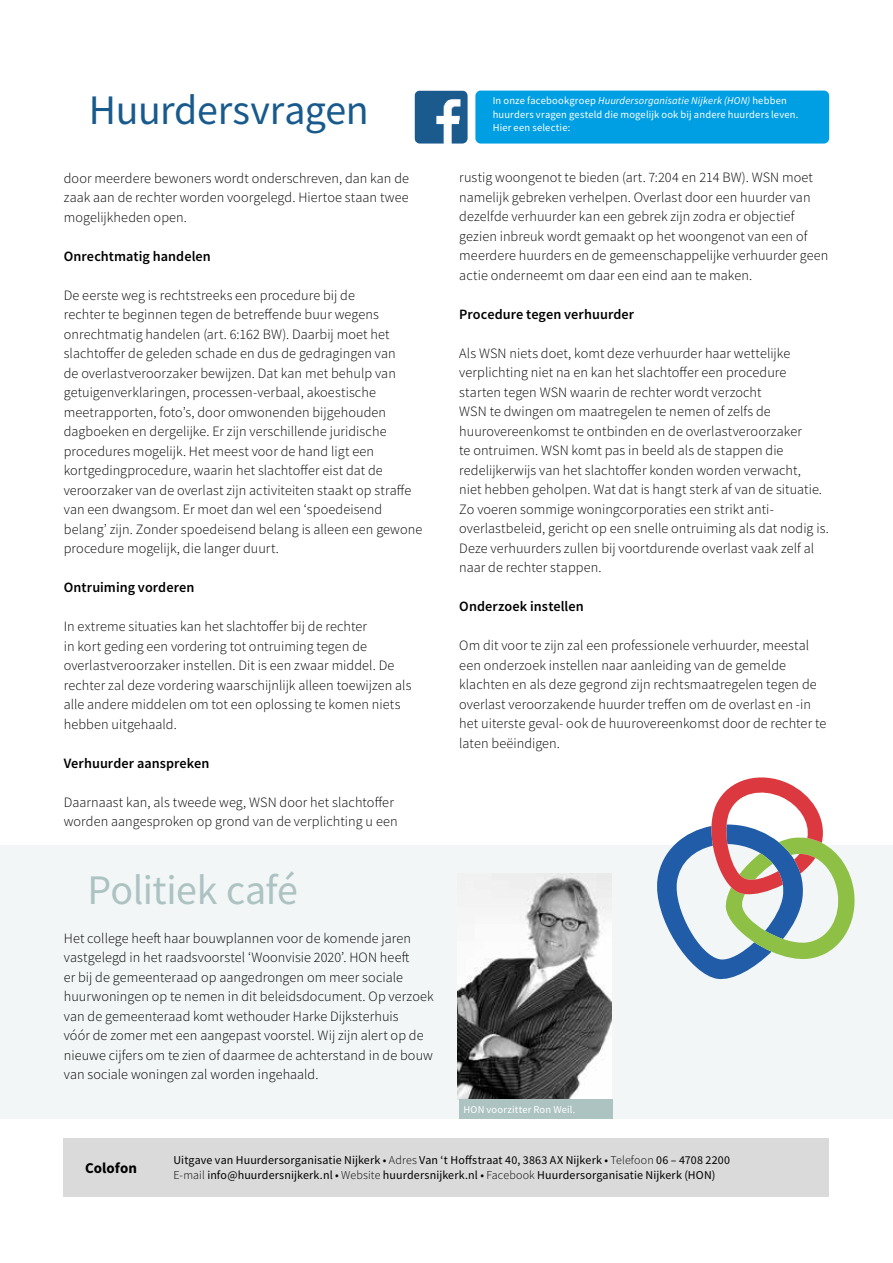
<style>
.page{position:relative;width:893px;height:1263px;background:#fff}
.page>*{position:absolute;margin:0;border:0;box-sizing:border-box;transform-origin:0 0}
.t1{font:42px "Source Sans Variable";letter-spacing:.01em;color:#195a8d}
.t2{font:42px "Source Sans Variable";letter-spacing:.01em;color:#acc3c2}
.t3{font:15px "Source Sans Variable";letter-spacing:.03em;color:#000}
.t4{font:14.25px/19.5px "Source Sans Variable";letter-spacing:.01em;color:#000}
.t5{font:14.25px "Source Sans Variable";letter-spacing:.04em;color:#000}
.t6{font:14.25px "Source Sans Variable";letter-spacing:.035em;color:#000}
.t7{font:12px/15px "Source Sans Variable";letter-spacing:.03em;color:#000}
.t8{font:10.5px/13.5px "Source Sans Variable";letter-spacing:.035em;color:#fff}
.s1{font-style:italic}
</style>
<div class="page">
<div style="left:0;top:846px;width:893px;height:273px;background:#f2f6f6"></div>
<img style="left:458px;top:874px;width:153px;height:225px">
<div style="left:459px;top:1099px;width:154px;height:20px;background:#acc3c2"></div>
<div style="left:64px;top:1138px;width:765px;height:59px;background:#dadada"></div>
<svg style="left:657px;top:777px;width:197px;height:202px"></svg>
<img style="left:415px;top:91px;width:53px;height:53px">
<div style="left:475px;top:91px;width:354px;height:53px;background:#009fe3;border-radius:5px"></div>
<h1 class="t1" style="left:89px;top:85px;width:281px">Huurdersvragen</h1>
<p class="t8" style="left:493px;top:94px;width:307px">In onze facebookgroep <span class="s1">Huurdersorganisatie Nijkerk (HON)</span> hebben huurders vragen gesteld die mogelijk ook bij andere huurders leven.<br>Hier een selectie:</p>
<p class="t4" style="left:64px;top:168px;width:347px;text-align:justify">door meerdere bewoners wordt onderschreven, dan kan de zaak aan de rechter worden voorgelegd. Hiertoe staan twee mogelijkheden open.</p>
<p class="t6" style="left:64px;top:247px;width:148px">Onrechtmatig handelen</p>
<p class="t4" style="left:64px;top:285px;width:360px">De eerste weg is rechtstreeks een procedure bij de<br>rechter te beginnen tegen de betreffende buur wegens onrechtmatig handelen (art. 6:162 BW). Daarbij moet het slachtoffer de geleden schade en dus de gedragingen van<br>de overlastveroorzaker bewijzen. Dat kan met behulp van getuigenverklaringen, processen-verbaal, akoestische meetrapporten, foto’s, door omwonenden bijgehouden dagboeken en dergelijke. Er zijn verschillende juridische procedures mogelijk. Het meest voor de hand ligt een kortgedingprocedure, waarin het slachtoffer eist dat de veroorzaker van de overlast zijn activiteiten staakt op straffe van een dwangsom. Er moet dan wel een ‘spoedeisend belang’ zijn. Zonder spoedeisend belang is alleen een gewone procedure mogelijk, die langer duurt.</p>
<p class="t5" style="left:64px;top:579px;width:132px">Ontruiming vorderen</p>
<p class="t4" style="left:64px;top:617px;width:349px">In extreme situaties kan het slachtoffer bij de rechter<br>in kort geding een vordering tot ontruiming tegen de overlastveroorzaker instellen. Dit is een zwaar middel. De rechter zal deze vordering waarschijnlijk alleen toewijzen als alle andere middelen om tot een oplossing te komen niets hebben uitgehaald.</p>
<p class="t5" style="left:64px;top:754px;width:147px">Verhuurder aanspreken</p>
<p class="t4" style="left:64px;top:792px;width:335px">Daarnaast kan, als tweede weg, WSN door het slachtoffer worden aangesproken op grond van de verplichting u een</p>
<h1 class="t2" style="left:88px;top:865px;width:211px">Politiek café</h1>
<p class="t4" style="left:64px;top:928px;width:371px">Het college heeft haar bouwplannen voor de komende jaren vastgelegd in het raadsvoorstel ‘Woonvisie 2020’. HON heeft<br>er bij de gemeenteraad op aangedrongen om meer sociale huurwoningen op te nemen in dit beleidsdocument. Op verzoek van de gemeenteraad komt wethouder Harke Dijksterhuis<br>vóór de zomer met een aangepast voorstel. Wij zijn alert op de nieuwe cijfers om te zien of daarmee de achterstand in de bouw van sociale woningen zal worden ingehaald.</p>
<p class="t4" style="left:459px;top:168px;width:371px">rustig woongenot te bieden (art. 7:204 en 214 BW). WSN moet namelijk gebreken verhelpen. Overlast door een huurder van dezelfde verhuurder kan een gebrek zijn zodra er objectief gezien inbreuk wordt gemaakt op het woongenot van een of meerdere huurders en de gemeenschappelijke verhuurder geen actie onderneemt om daar een eind aan te maken.</p>
<p class="t5" style="left:459px;top:306px;width:175px">Procedure tegen verhuurder</p>
<p class="t4" style="left:459px;top:344px;width:371px">Als WSN niets doet, komt deze verhuurder haar wettelijke verplichting niet na en kan het slachtoffer een procedure starten tegen WSN waarin de rechter wordt verzocht<br>WSN te dwingen om maatregelen te nemen of zelfs de huurovereenkomst te ontbinden en de overlastveroorzaker<br>te ontruimen. WSN komt pas in beeld als de stappen die redelijkerwijs van het slachtoffer konden worden verwacht,<br>niet hebben geholpen. Wat dat is hangt sterk af van de situatie.<br>Zo voeren sommige woningcorporaties een strikt anti&shy;overlastbeleid, gericht op een snelle ontruiming als dat nodig is.<br>Deze verhuurders zullen bij voortdurende overlast vaak zelf al naar de rechter stappen.</p>
<p class="t5" style="left:459px;top:598px;width:126px">Onderzoek instellen</p>
<p class="t4" style="left:459px;top:636px;width:368px">Om dit voor te zijn zal een professionele verhuurder, meestal een onderzoek instellen naar aanleiding van de gemelde klachten en als deze gegrond zijn rechtsmaatregelen tegen de overlast veroorzakende huurder treffen om de overlast en -in het uiterste geval- ook de huurovereenkomst door de rechter te laten beëindigen.</p>
<p class="t8" style="left:463px;top:1103px;width:113px">HON voorzitter Ron Weil.</p>
<p class="t3" style="left:85px;top:1159px;width:53px">Colofon</p>
<p class="t7" style="left:173px;top:1153px;width:558px">Uitgave van Huurdersorganisatie Nijkerk • Adres Van ‘t Hoffstraat 40, 3863 AX Nijkerk • Telefoon 06 – 4708 2200<br>E-mail info@huurdersnijkerk.nl • Website huurdersnijkerk.nl • Facebook Huurdersorganisatie Nijkerk (HON)</p>
</div>
